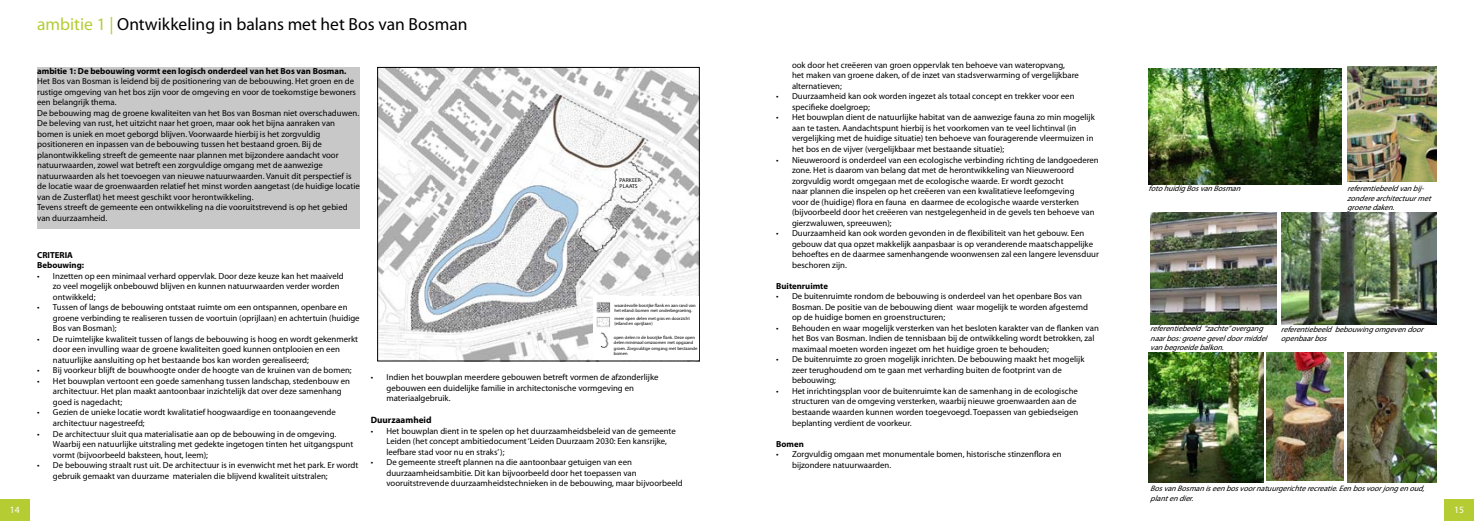
<style>
.page{position:relative;width:1474px;height:521px;background:#fff}
.page>*{position:absolute;margin:0;border:0;box-sizing:border-box;transform-origin:0 0}
.t1{font:17.5px "Myriad Pro";color:#000}
.t2{font:9.62px "Myriad Pro";color:#fff}
.t3{font:700 9.19px "Myriad Pro";color:#000}
.t4{font:8.75px/10.5px "Myriad Pro";color:#000}
.t5{font:700 8.75px/10.5px "Myriad Pro";color:#000}
.t6{font:italic 7.88px/9.5px "Myriad Pro";color:#000}
.t7{font:5.6px "Myriad Pro";color:#000}
.t8{font:4.55px/5.2px "Myriad Pro";color:#000}
.s1{color:#b5cc33}
</style>
<div class="page">
<div style="left:1444px;top:499px;width:29px;height:22px;background:#b5cc33"></div>
<div style="left:0;top:499px;width:30px;height:22px;background:#b5cc33"></div>
<img style="left:379px;top:69px;width:318px;height:290px">
<div style="left:377px;top:67px;width:322px;height:294px;border:1px solid #000"></div>
<div style="left:37px;top:67px;width:323px;height:161px;background:#c8c8c8"></div>
<div style="left:593px;top:296px;width:105px;height:64px;background:#fff"></div>
<img style="left:596px;top:302px;width:15px;height:46px">
<img style="left:1148px;top:69px;width:193px;height:115px">
<img style="left:1150px;top:212px;width:126px;height:112px">
<img style="left:1148px;top:353px;width:115px;height:129px">
<img style="left:1266px;top:353px;width:76px;height:127px">
<img style="left:1347px;top:353px;width:89px;height:129px">
<img style="left:1281px;top:212px;width:155px;height:112px">
<img style="left:1347px;top:67px;width:89px;height:114px">
<h1 class="t1" style="left:37px;top:14px;width:432px"><span class="s1">ambitie 1 |</span> Ontwikkeling in balans met het Bos van Bosman</h1>
<p class="t5" style="left:37px;top:65px;width:311px">ambitie 1: De bebouwing vormt een logisch onderdeel van het Bos van Bosman.</p>
<p class="t4" style="left:37px;top:76px;width:324px">Het Bos van Bosman is leidend bij de positionering van de bebouwing. Het groen en de rustige omgeving van het bos zijn voor de omgeving en voor de toekomstige bewoners een belangrijk thema.<br>De bebouwing mag de groene kwaliteiten van het Bos van Bosman niet overschaduwen.<br>De beleving van rust, het uitzicht naar het groen, maar ook het bijna aanraken van bomen is uniek en moet geborgd blijven. Voorwaarde hierbij is het zorgvuldig positioneren en inpassen van de bebouwing tussen het bestaand groen. Bij de planontwikkeling streeft de gemeente naar plannen met bijzondere aandacht voor natuurwaarden, zowel wat betreft een zorgvuldige omgang met de aanwezige natuurwaarden als het toevoegen van nieuwe natuurwaarden. Vanuit dit perspectief is de locatie waar de groenwaarden relatief het minst worden aangetast (de huidige locatie van de Zusterflat) het meest geschikt voor herontwikkeling.<br>Tevens streeft de gemeente een ontwikkeling na die vooruitstrevend is op het gebied van duurzaamheid.</p>
<p class="t7" style="left:619px;top:177px;width:7px">Parkeer</p>
<p class="t7" style="left:641px;top:177px;width:3px">-</p>
<p class="t7" style="left:619px;top:183px;width:4px">plaats</p>
<p class="t5" style="left:37px;top:249px;width:48px">CRITERIA<br>Bebouwing:</p>
<p class="t4" style="left:53px;top:271px;width:292px;text-indent:-16px">• Inzetten op een minimaal verhard oppervlak. Door deze keuze kan het maaiveld zo veel mogelijk onbebouwd blijven en kunnen natuurwaarden verder worden ontwikkeld;</p>
<p class="t4" style="left:53px;top:302px;width:308px;text-indent:-16px">• Tussen of langs de bebouwing ontstaat ruimte om een ontspannen, openbare en groene verbinding te realiseren tussen de voortuin (oprijlaan) en achtertuin (huidige<br>Bos van Bosman);</p>
<p class="t4" style="left:53px;top:334px;width:306px;text-indent:-16px">• De ruimtelijke kwaliteit tussen of langs de bebouwing is hoog en wordt gekenmerkt door een invulling waar de groene kwaliteiten goed kunnen ontplooien en een natuurlijke aansluiting op het bestaande bos kan worden gerealiseerd;</p>
<p class="t4" style="left:37px;top:365px;width:316px">• Bij voorkeur blijft de bouwhoogte onder de hoogte van de kruinen van de bomen;</p>
<p class="t4" style="left:53px;top:376px;width:298px;text-indent:-16px">• Het bouwplan vertoont een goede samenhang tussen landschap, stedenbouw en architectuur. Het plan maakt aantoonbaar inzichtelijk dat over deze samenhang goed is nagedacht;</p>
<p class="t4" style="left:53px;top:407px;width:284px;text-indent:-16px">• Gezien de unieke locatie wordt kwalitatief hoogwaardige en toonaangevende architectuur nagestreefd;</p>
<p class="t4" style="left:53px;top:428px;width:302px;text-indent:-16px">• De architectuur sluit qua materialisatie aan op de bebouwing in de omgeving.<br>Waarbij een natuurlijke uitstraling met gedekte ingetogen tinten het uitgangspunt vormt (bijvoorbeeld baksteen, hout, leem);</p>
<p class="t4" style="left:53px;top:460px;width:307px;text-indent:-16px">• De bebouwing straalt rust uit. De architectuur is in evenwicht met het park. Er wordt gebruik gemaakt van duurzame materialen die blijvend kwaliteit uitstralen;</p>
<p class="t8" style="left:614px;top:303px;width:83px">waardevolle bosrijke flank en aan rand van het eiland: bomen met onderbegroeiing.</p>
<p class="t8" style="left:614px;top:316px;width:77px">meer open delen met gras en doorzicht (eiland en oprijlaan)</p>
<p class="t8" style="left:614px;top:335px;width:85px">open delen in de bosrijke flank. Deze open delen minimaal omzoomen met opgaand groen. Zorgvuldige omgang met bestaande bomen</p>
<p class="t4" style="left:386px;top:372px;width:273px;text-indent:-16px">• Indien het bouwplan meerdere gebouwen betreft vormen de afzonderlijke gebouwen een duidelijke familie in architectonische vormgeving en materiaalgebruik.</p>
<p class="t3" style="left:371px;top:414px;width:62px">Duurzaamheid</p>
<p class="t4" style="left:386px;top:426px;width:291px;text-indent:-16px">• Het bouwplan dient in te spelen op het duurzaamheidsbeleid van de gemeente<br>Leiden (het concept ambitiedocument ‘Leiden Duurzaam 2030: Een kansrijke, leefbare stad voor nu en straks’ );</p>
<p class="t4" style="left:386px;top:457px;width:298px;text-indent:-16px">• De gemeente streeft plannen na die aantoonbaar getuigen van een duurzaamheidsambitie. Dit kan bijvoorbeeld door het toepassen van vooruitstrevende duurzaamheidstechnieken in de bebouwing, maar bijvoorbeeld</p>
<p class="t4" style="left:792px;top:60px;width:288px">ook door het creëeren van groen oppervlak ten behoeve van wateropvang, het maken van groene daken, of de inzet van stadsverwarming of vergelijkbare alternatieven;</p>
<p class="t4" style="left:792px;top:91px;width:284px;text-indent:-16px">• Duurzaamheid kan ook worden ingezet als totaal concept en trekker voor een specifieke doelgroep;</p>
<p class="t4" style="left:792px;top:112px;width:304px;text-indent:-16px">• Het bouwplan dient de natuurlijke habitat van de aanwezige fauna zo min mogelijk aan te tasten. Aandachtspunt hierbij is het voorkomen van te veel lichtinval (in vergelijking met de huidige situatie) ten behoeve van fouragerende vleermuizen in het bos en de vijver (vergelijkbaar met bestaande situatie);</p>
<p class="t4" style="left:792px;top:154px;width:308px;text-indent:-16px">• Nieuweroord is onderdeel van een ecologische verbinding richting de landgoederen zone. Het is daarom van belang dat met de herontwikkeling van Nieuweroord zorgvuldig wordt omgegaan met de ecologische waarde. Er wordt gezocht<br>naar plannen die inspelen op het creëeren van een kwalitatieve leefomgeving<br>voor de (huidige) flora en fauna en daarmee de ecologische waarde versterken (bijvoorbeeld door het creëeren van nestgelegenheid in de gevels ten behoeve van gierzwaluwen, spreeuwen);</p>
<p class="t4" style="left:792px;top:228px;width:308px;text-indent:-16px">• Duurzaamheid kan ook worden gevonden in de flexibiliteit van het gebouw. Een gebouw dat qua opzet makkelijk aanpasbaar is op veranderende maatschappelijke behoeftes en de daarmee samenhangende woonwensen zal een langere levensduur beschoren zijn.</p>
<p class="t5" style="left:776px;top:280px;width:53px">Buitenruimte</p>
<p class="t4" style="left:792px;top:291px;width:297px;text-indent:-16px">• De buitenruimte rondom de bebouwing is onderdeel van het openbare Bos van<br>Bosman. De positie van de bebouwing dient waar mogelijk te worden afgestemd op de huidige bomen en groenstructuren;</p>
<p class="t4" style="left:792px;top:322px;width:308px;text-indent:-16px">• Behouden en waar mogelijk versterken van het besloten karakter van de flanken van het Bos van Bosman. Indien de tennisbaan bij de ontwikkeling wordt betrokken, zal maximaal moeten worden ingezet om het huidige groen te behouden;</p>
<p class="t4" style="left:792px;top:354px;width:294px;text-indent:-16px">• De buitenruimte zo groen mogelijk inrichten. De bebouwing maakt het mogelijk zeer terughoudend om te gaan met verharding buiten de footprint van de bebouwing;</p>
<p class="t4" style="left:792px;top:385px;width:288px;text-indent:-16px">• Het inrichtingsplan voor de buitenruimte kan de samenhang in de ecologische structuren van de omgeving versterken, waarbij nieuwe groenwaarden aan de bestaande waarden kunnen worden toegevoegd. Toepassen van gebiedseigen beplanting verdient de voorkeur.</p>
<p class="t5" style="left:776px;top:438px;width:29px">Bomen</p>
<p class="t4" style="left:792px;top:449px;width:271px;text-indent:-16px">• Zorgvuldig omgaan met monumentale bomen, historische stinzenflora en bijzondere natuurwaarden.</p>
<p class="t6" style="left:1148px;top:184px;width:96px">fotohuidigBosvanBosman</p>
<p class="t6" style="left:1347px;top:184px;width:88px">referentiebeeldvanbij - zonderearchitectuurmet groenedaken.</p>
<p class="t6" style="left:1150px;top:324px;width:121px">referentiebeeld“zachte”overgang naarbos:groenegeveldoormiddel vanbegroeidebalkon.</p>
<p class="t6" style="left:1280px;top:324px;width:147px">referentiebeeldbebouwingomgevendoor openbaarbos</p>
<p class="t6" style="left:1150px;top:484px;width:279px">BosvanBosmaniseenbosvoornatuurgerichterecreatie.Eenbosvoorjongenoud, plantendier.</p>
<p class="t2" style="left:10px;top:504px;width:11px">14</p>
<p class="t2" style="left:1453px;top:504px;width:11px">15</p>
</div>
